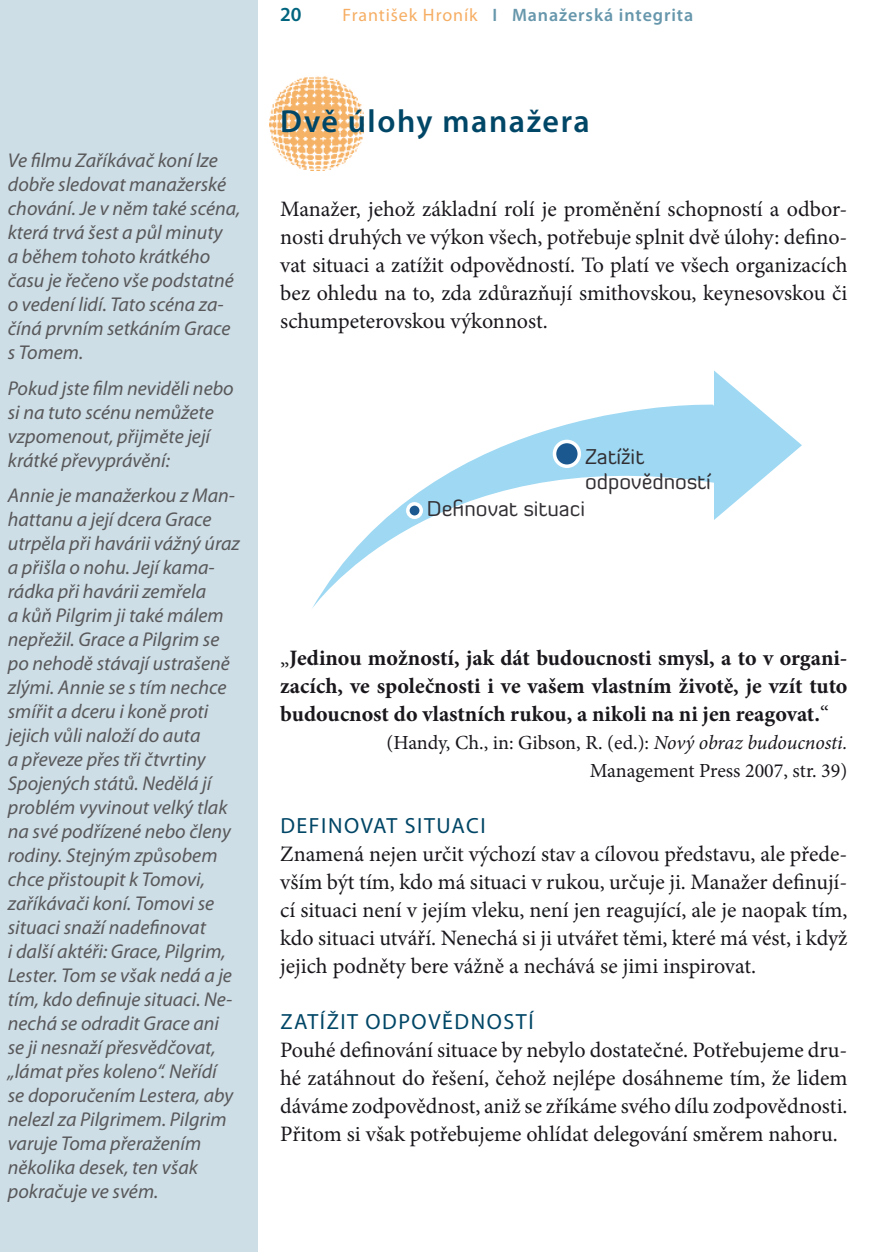
<style>
.page{position:relative;width:896px;height:1252px;background:#fff}
.page>*{position:absolute;margin:0;border:0;box-sizing:border-box;transform-origin:0 0}
.t1{font:600 32px "Myriad Pro";letter-spacing:.05em;color:#004666}
.t2{font:22px/28px "Minion Pro";color:#1a171c;text-align:justify}
.t3{font:700 22px/28px "Minion Pro";color:#1a171c;text-align:justify}
.t4{font:22px "Myriad Pro";letter-spacing:.07em;color:#004666}
.t5{font:21.2px/25.4px "Diavlo";color:#1a171c}
.Normální{font:italic 20px/24px "Myriad Pro";color:#58585a}
.t6{font:20px/28px "Minion Pro";letter-spacing:-.005em;color:#1a171c;text-align:right}
.t7{font:600 20px "Myriad Pro";color:#00647e}
.t8{font:600 18px "Myriad Pro";letter-spacing:.05em;color:#6797ac}
.s1{font-weight:400;color:#f6ae64}
.s2{font-weight:400}
.s3{font-style:italic}
</style>
<div class="page">
<div style="left:0;top:0;width:257px;height:1251px;background:#cedee6"></div>
<img style="left:270px;top:76px;width:94px;height:94px">
<svg style="left:312px;top:370px;width:489px;height:238px"></svg>
<svg style="left:554px;top:441px;width:25px;height:25px"></svg>
<div style="left:552px;top:439px;width:29px;height:29px;border:4px solid #fff;border-radius:50%"></div>
<div style="left:408px;top:504px;width:13px;height:13px;background:#1a588f;border-radius:50%"></div>
<div style="left:406px;top:502px;width:17px;height:17px;border:4px solid #fff;border-radius:50%"></div>
<p class="Normální" style="left:8px;top:148px;width:234px">Ve filmu Zaříkávač koní lze dobře sledovat manažerské chování. Je v něm také scéna, která trvá šest a půl minuty<br>a během tohoto krátkého času je řečeno vše podstatné o vedení lidí. Tato scéna za&shy;číná prvním setkáním Grace s Tomem.</p>
<p class="Normální" style="left:8px;top:375px;width:227px">Pokud jste film neviděli nebo si na tuto scénu nemůžete vzpomenout, přijměte její krátké převyprávění:</p>
<p class="Normální" style="left:8px;top:483px;width:233px">Annie je manažerkou z Man&shy;hattanu a její dcera Grace utrpěla při havárii vážný úraz a přišla o nohu. Její kama&shy;rádka při havárii zemřela<br>a kůň Pilgrim ji také málem nepřežil. Grace a Pilgrim se po nehodě stávají ustrašeně zlými. Annie se s tím nechce smířit a dceru i koně proti jejich vůli naloží do auta<br>a převeze přes tři čtvrtiny<br>Spojených států. Nedělá jí problém vyvinout velký tlak na své podřízené nebo členy rodiny. Stejným způsobem chce přistoupit k Tomovi, zaříkávači koní. Tomovi se situaci snaží nadefinovat<br>i další aktéři: Grace, Pilgrim,<br>Lester. Tom se však nedá a je tím, kdo definuje situaci. Ne&shy;nechá se odradit Grace ani se ji nesnaží přesvědčovat, „lámat přes koleno“. Neřídí<br>se doporučením Lestera, aby nelezl za Pilgrimem. Pilgrim varuje Toma přeražením několika desek, ten však pokračuje ve svém.</p>
<p class="t7" style="left:280px;top:2px;width:23px">20</p>
<p class="t8" style="left:342px;top:4px;width:352px"><span class="s1">František Hroník</span> I Manažerská integrita</p>
<p class="t1" style="left:280px;top:101px;width:311px">Dvě úlohy manažera</p>
<p class="t2" style="left:280px;top:195px;width:568px">Manažer, jehož základní rolí je proměnění schopností a odbor&shy;nosti druhých ve výkon všech, potřebuje splnit dvě úlohy: defino&shy;vat situaci a zatížit odpovědností. To platí ve všech organizacích bez ohledu na to, zda zdůrazňují smithovskou, keynesovskou či schumpeterovskou výkonnost.</p>
<p class="t5" style="left:585px;top:443px;width:127px">Zatížit odpovědností</p>
<p class="t5" style="left:427px;top:495px;width:159px">Definovat situaci</p>
<p class="t3" style="left:280px;top:643px;width:568px"><span class="s2">„</span>Jedinou možností, jak dát budoucnosti smysl, a to v organi&shy;zacích, ve společnosti i ve vašem vlastním životě, je vzít tuto budoucnost do vlastních rukou, a nikoli na ni jen reagovat.<span class="s2">“</span></p>
<p class="t6" style="left:386px;top:728px;width:462px">(Handy, Ch., in: Gibson, R. (ed.): <span class="s3">Nový obraz budoucnosti.<br></span>Management Press 2007, str. 39)</p>
<p class="t4" style="left:280px;top:811px;width:207px">DEFINOVAT SITUACI</p>
<p class="t2" style="left:280px;top:839px;width:568px">Znamená nejen určit výchozí stav a cílovou představu, ale přede&shy;vším být tím, kdo má situaci v rukou, určuje ji. Manažer definují&shy;cí situaci není v jejím vleku, není jen reagující, ale je naopak tím, kdo situaci utváří. Nenechá si ji utvářet těmi, které má vést, i když jejich podněty bere vážně a nechává se jimi inspirovat.</p>
<p class="t4" style="left:280px;top:1007px;width:255px">ZATÍŽIT ODPOVĚDNOSTÍ</p>
<p class="t2" style="left:280px;top:1035px;width:568px">Pouhé definování situace by nebylo dostatečné. Potřebujeme dru&shy;hé zatáhnout do řešení, čehož nejlépe dosáhneme tím, že lidem dáváme zodpovědnost, aniž se zříkáme svého dílu zodpovědnosti.<br>Přitom si však potřebujeme ohlídat delegování směrem nahoru.</p>
</div>
